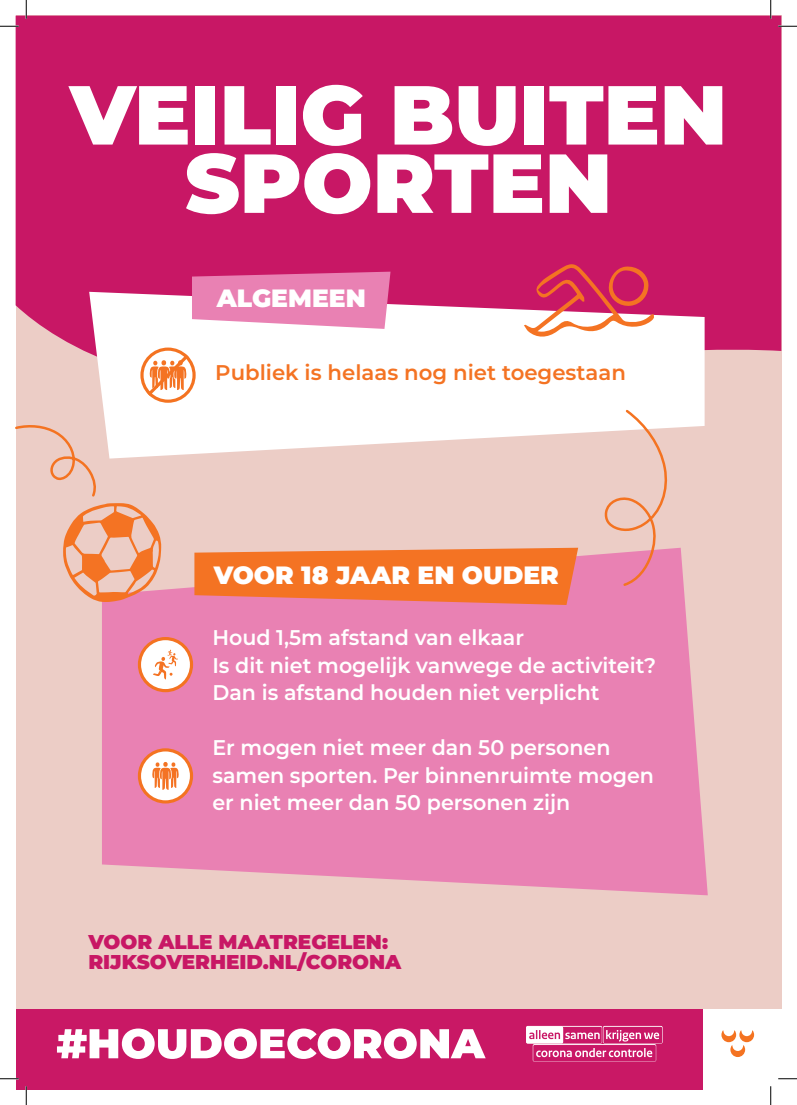
<style>
.page{position:relative;width:797px;height:1105px;background:#fff}
.page>*{position:absolute;margin:0;border:0;box-sizing:border-box;transform-origin:0 0}
.t1{font:900 83.5px/68.2px "Montserrat";color:#fff;text-align:center}
.t2{font:900 25px "Montserrat";color:#fff}
.t3{font:600 21.25px/27.5px "Montserrat";color:#fff}
.t4{font:600 21.25px "Montserrat";color:#f47323}
.t5{font:900 20px/20px "Montserrat";color:#c81765}
</style>
<div class="page">
<div style="left:16px;top:16px;width:765px;height:1073px;background:#eccdc6"></div>
<div style="left:16px;top:16px;width:765px;height:400px;background:#c81765"></div>
<div style="left:16px;top:1009px;width:756px;height:80px;background:#c91865"></div>
<svg style="left:57px;top:1028px;width:428px;height:31px"></svg>
<div style="left:526px;top:1026px;width:76px;height:17px;border:1px solid #fff"></div>
<div style="left:603px;top:1026px;width:59px;height:17px;border:1px solid #fff"></div>
<div style="left:603px;top:1027px;width:59px;height:16px;background:#c91766"></div>
<div style="left:526px;top:1027px;width:37px;height:16px;background:#fff"></div>
<svg style="left:529px;top:1027px;width:130px;height:30px"></svg>
<div style="left:703px;top:1009px;width:78px;height:80px;background:#fff"></div>
<svg style="left:721px;top:1030px;width:33px;height:27px"></svg>
<svg style="left:89px;top:292px;width:615px;height:164px;background:#faeff2"></svg>
<svg style="left:192px;top:272px;width:198px;height:57px;background:#e988b6"></svg>
<div style="left:140px;top:348px;width:56px;height:55px;border:3px solid #f47321;border-radius:50%"></div>
<svg style="left:144px;top:351px;width:48px;height:48px;background:#fac2a0"></svg>
<svg style="left:102px;top:548px;width:605px;height:347px;background:#e987b4"></svg>
<svg style="left:194px;top:548px;width:384px;height:57px;background:#f27737"></svg>
<div style="left:139px;top:750px;width:52px;height:52px;background:#fff;border-radius:50%"></div>
<div style="left:138px;top:748px;width:55px;height:55px;border:3px solid #f47321;border-radius:50%"></div>
<svg style="left:152px;top:762px;width:27px;height:28px"></svg>
<div style="left:139px;top:639px;width:52px;height:52px;background:#fff;border-radius:50%"></div>
<div style="left:138px;top:637px;width:55px;height:55px;border:3px solid #f47321;border-radius:50%"></div>
<svg style="left:153px;top:650px;width:25px;height:29px"></svg>
<svg style="left:524px;top:263px;width:131px;height:76px;background:#df6881"></svg>
<svg style="left:16px;top:423px;width:145px;height:179px"></svg>
<svg style="left:602px;top:408px;width:66px;height:180px"></svg>
<svg style="left:0;top:25px;width:19px;height:2px"></svg>
<svg style="left:778px;top:25px;width:19px;height:2px"></svg>
<svg style="left:0;top:1078px;width:19px;height:1px"></svg>
<svg style="left:778px;top:1078px;width:19px;height:1px"></svg>
<svg style="left:25px;top:0;width:2px;height:19px"></svg>
<svg style="left:25px;top:1086px;width:2px;height:19px"></svg>
<svg style="left:770px;top:0;width:1px;height:19px"></svg>
<svg style="left:770px;top:1086px;width:1px;height:19px"></svg>
<h1 class="t1" style="left:70px;top:76px;width:658px">VEILIG BUITEN<br>SPORTEN</h1>
<p class="t2" style="left:217px;top:280px;width:150px">ALGEMEEN</p>
<p class="t4" style="left:215px;top:357px;width:412px">Publiek is helaas nog niet toegestaan</p>
<p class="t2" style="left:214px;top:556px;width:347px">VOOR 18 JAAR EN OUDER</p>
<p class="t3" style="left:212px;top:623px;width:445px">Houd 1,5m afstand van elkaar<br>Is dit niet mogelijk vanwege de activiteit?<br>Dan is afstand houden niet verplicht</p>
<p class="t3" style="left:212px;top:733px;width:443px">Er mogen niet meer dan 50 personen samen sporten. Per binnenruimte mogen er niet meer dan 50 personen zijn</p>
<p class="t5" style="left:88px;top:931px;width:314px">VOOR ALLE MAATREGELEN:<br>RIJKSOVERHEID.NL/CORONA</p>
</div>
